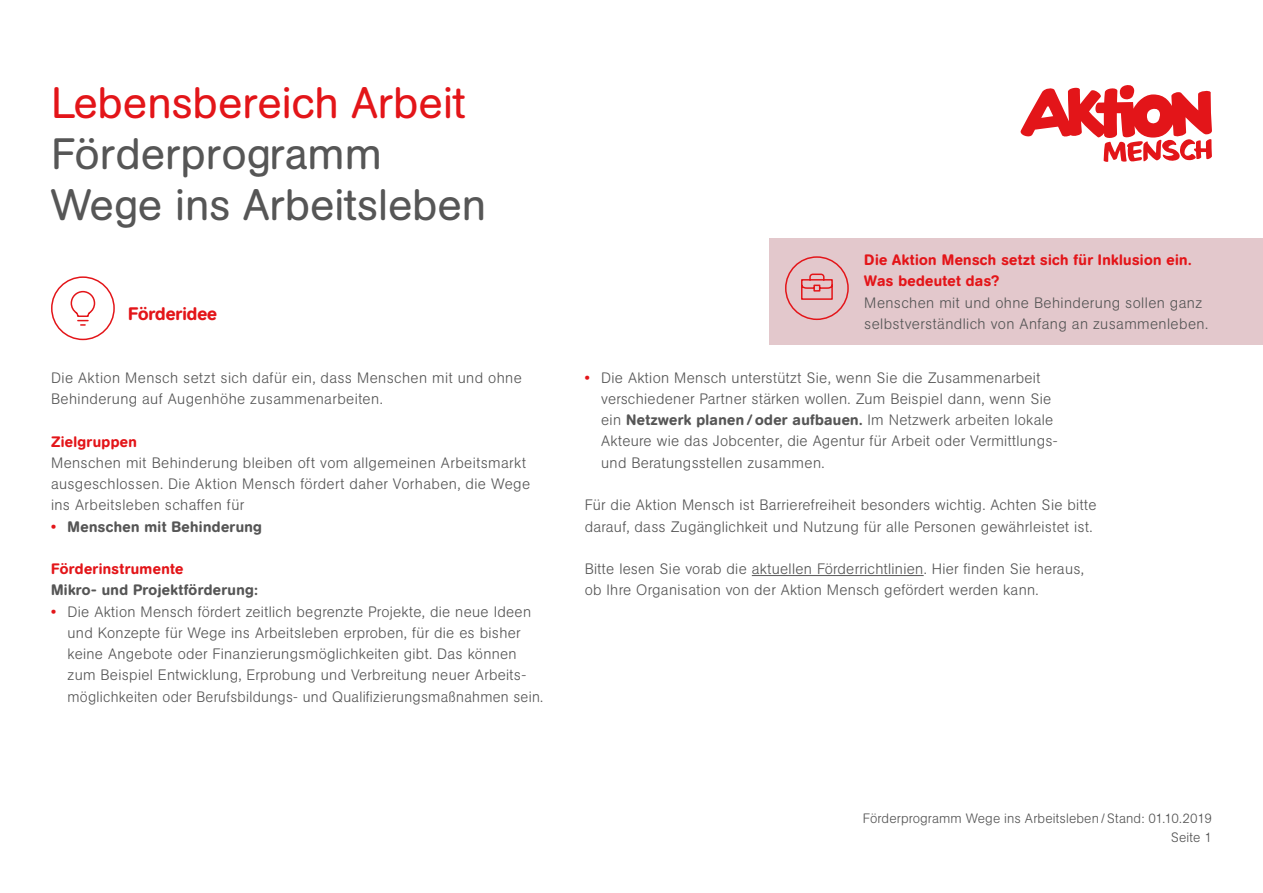
<style>
.page{position:relative;width:1263px;height:893px;background:#fff}
.page>*{position:absolute;margin:0;border:0;box-sizing:border-box;transform-origin:0 0}
.t1{font:43.5px/51px "AG Book Rounded Pro";color:#565656}
.t2{font:500 18px "AG Book Rounded Pro";color:#e31519}
.t3{font:300 15px/21.3px "AG Book Rounded Pro";letter-spacing:.02em;color:#565656}
.t4{font:500 15px/21.3px "AG Book Rounded Pro";letter-spacing:.025em;color:#e31519}
.t5{font:500 15px "AG Book Rounded Pro";letter-spacing:.025em;color:#565656}
.t6{font:300 13.5px/19.2px "AG Book Rounded Pro";letter-spacing:.01em;color:#565656;text-align:right}
.s1{color:#e31519}
.s2{font-weight:500;color:#e31519}
.s3{font-weight:500}
</style>
<div class="page">
<div style="left:770px;top:238px;width:493px;height:106px;background:#e3c8cc"></div>
<hr style="left:752px;top:575px;width:172px;height:1px;background:#565656">
<svg style="left:1020px;top:85px;width:192px;height:77px"></svg>
<div style="left:51px;top:276px;width:64px;height:64px;border:2px solid #e31519;border-radius:50%"></div>
<svg style="left:70px;top:290px;width:26px;height:36px"></svg>
<svg style="left:785px;top:256px;width:64px;height:65px"></svg>
<h1 class="t1" style="left:51px;top:76px;width:437px"><span class="s1">Lebensbereich Arbeit<br></span>Förderprogramm<br>Wege ins Arbeitsleben</h1>
<h2 class="t2" style="left:128px;top:302px;width:90px">Förderidee</h2>
<p class="t3" style="left:51px;top:366px;width:472px">Die Aktion Mensch setzt sich dafür ein, dass Menschen mit und ohne<br>Behinderung auf Augenhöhe zusammenarbeiten.</p>
<h3 class="t4" style="left:51px;top:430px;width:87px">Zielgruppen</h3>
<p class="t3" style="left:51px;top:452px;width:481px">Menschen mit Behinderung bleiben oft vom allgemeinen Arbeitsmarkt ausgeschlossen. Die Aktion Mensch fördert daher Vorhaben, die Wege ins Arbeitsleben schaffen für</p>
<p class="t5" style="left:51px;top:517px;width:212px"><span class="s1">•</span> Menschen mit Behinderung</p>
<h3 class="t4" style="left:51px;top:558px;width:134px">Förderinstrumente</h3>
<h4 class="t5" style="left:51px;top:580px;width:209px">Mikro- und Projektförderung:</h4>
<p class="t3" style="left:68px;top:600px;width:477px;text-indent:-16px"><span class="s2">•</span> Die Aktion Mensch fördert zeitlich begrenzte Projekte, die neue Ideen und Konzepte für Wege ins Arbeitsleben erproben, für die es bisher keine Angebote oder Finanzierungsmöglichkeiten gibt. Das können zum Beispiel Entwicklung, Erprobung und Verbreitung neuer Arbeits&shy;möglichkeiten oder Berufsbildungs- und Qualifizierungsmaßnahmen sein.</p>
<h2 class="t4" style="left:864px;top:249px;width:329px">Die Aktion Mensch setzt sich für Inklusion ein.<br>Was bedeutet das?</h2>
<p class="t3" style="left:864px;top:291px;width:345px">Menschen mit und ohne Behinderung sollen ganz selbstverständlich von Anfang an zusammenleben.</p>
<p class="t3" style="left:601px;top:366px;width:458px;text-indent:-17px"><span class="s2">•</span> Die Aktion Mensch unterstützt Sie, wenn Sie die Zusammenarbeit verschiedener Partner stärken wollen. Zum Beispiel dann, wenn Sie ein <span class="s3">Netzwerk planen / oder aufbauen.</span> Im Netzwerk arbeiten lokale Akteure wie das Jobcenter, die Agentur für Arbeit oder Vermittlungs&shy;und Beratungsstellen zusammen.</p>
<p class="t3" style="left:585px;top:494px;width:513px">Für die Aktion Mensch ist Barrierefreiheit besonders wichtig. Achten Sie bitte darauf, dass Zugänglichkeit und Nutzung für alle Personen gewährleistet ist.</p>
<p class="t3" style="left:585px;top:558px;width:501px">Bitte lesen Sie vorab die aktuellen Förderrichtlinien. Hier finden Sie heraus, ob Ihre Organisation von der Aktion Mensch gefördert werden kann.</p>
<p class="t6" style="left:863px;top:808px;width:351px">Förderprogramm Wege ins Arbeitsleben/Stand: 01.10.2019<br>Seite 1</p>
</div>
